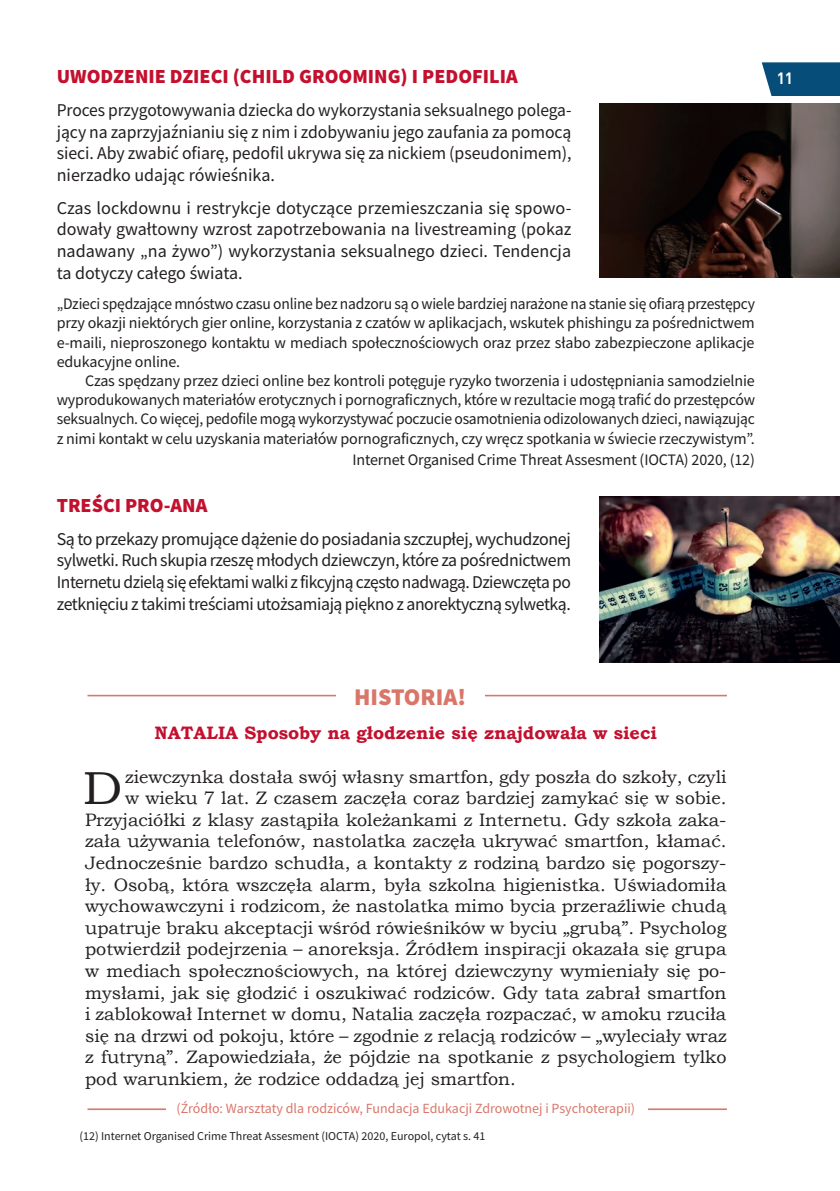
<style>
.page{position:relative;width:840px;height:1191px;background:#fff}
.page>*{position:absolute;margin:0;border:0;box-sizing:border-box;transform-origin:0 0}
.t1{font:46.2px "Bookman Old Style";color:#231f20;scale:1.08 1}
.t2{font:900 24px "Source Sans Pro";color:#d97669}
.t3{font:900 20px "Source Sans Pro";color:#c3102e}
.t4{font:18px "Bookman Old Style";color:#231f20}
.t5{font:18px/21.6px "Source Sans Pro";letter-spacing:-.015em;color:#231f20;text-align:justify}
.t6{font:700 18px "Bookman Old Style";color:#c3102e}
.t7{font:16px/19.2px "Source Sans Pro";letter-spacing:-.01em;color:#231f20;text-align:justify}
.t8{font:700 16px "DIN Pl";color:#fff;scale:.95 1}
.t9{font:14px "Source Sans Pro";color:#d97669}
.t10{font:12px "Source Sans Pro";color:#231f20}
.t11{font:300 5.6px "Open Sans";color:#231f20}
</style>
<div class="page">
<svg style="left:761px;top:62px;width:78px;height:34px;background:#1b5b84"></svg>
<hr style="left:87px;top:1108px;width:639px;height:2px;background:#d97669">
<div style="left:166px;top:1100px;width:480px;height:25px;background:#fff"></div>
<hr style="left:87px;top:695px;width:639px;height:1px;background:#d97669">
<div style="left:335px;top:678px;width:149px;height:35px;background:#fff"></div>
<img style="left:599px;top:497px;width:240px;height:165px">
<img style="left:599px;top:104px;width:240px;height:174px">
<p class="t3" style="left:57px;top:63px;width:462px">UWODZENIE DZIECI (CHILD GROOMING) I PEDOFILIA</p>
<p class="t8" style="left:776px;top:68px;width:19px">11</p>
<p class="t5" style="left:57px;top:99px;width:516px">Proces przygotowywania dziecka do wykorzystania seksualnego polega&shy;jący na zaprzyjaźnianiu się z nim i zdobywaniu jego zaufania za pomocą sieci. Aby zwabić ofiarę, pedofil ukrywa się za nickiem (pseudonimem), nierzadko udając rówieśnika.</p>
<p class="t5" style="left:57px;top:197px;width:516px">Czas lockdownu i restrykcje dotyczące przemieszczania się spowo&shy;dowały gwałtowny wzrost zapotrzebowania na livestreaming (pokaz nadawany „na żywo”) wykorzystania seksualnego dzieci. Tendencja ta dotyczy całego świata.</p>
<p class="t7" style="left:57px;top:294px;width:699px">„Dzieci spędzające mnóstwo czasu online bez nadzoru są o wiele bardziej narażone na stanie się ofiarą przestępcy przy okazji niektórych gier online, korzystania z czatów w aplikacjach, wskutek phishingu za pośrednictwem e-maili, nieproszonego kontaktu w mediach społecznościowych oraz przez słabo zabezpieczone aplikacje edukacyjne online.</p>
<p class="t7" style="left:57px;top:371px;width:699px;text-indent:28px">Czas spędzany przez dzieci online bez kontroli potęguje ryzyko tworzenia i udostępniania samodzielnie wyprodukowanych materiałów erotycznych i pornograficznych, które w rezultacie mogą trafić do przestępców seksualnych. Co więcej, pedofile mogą wykorzystywać poczucie osamotnienia odizolowanych dzieci, nawiązując z nimi kontakt w celu uzyskania materiałów pornograficznych, czy wręcz spotkania w świecie rzeczywistym”.</p>
<p class="t7" style="left:352px;top:450px;width:403px">Internet Organised Crime Threat Assesment (IOCTA) 2020, (12)</p>
<p class="t3" style="left:57px;top:491px;width:152px">TREŚCI PRO-ANA</p>
<p class="t5" style="left:57px;top:528px;width:516px">Są to przekazy promujące dążenie do posiadania szczupłej, wychudzonej sylwetki. Ruch skupia rzeszę młodych dziewczyn, które za pośrednictwem Internetu dzielą się efektami walki z fikcyjną często nadwagą. Dziewczęta po zetknięciu z takimi treściami utożsamiają piękno z anorektyczną sylwetką.</p>
<h2 class="t2" style="left:354px;top:680px;width:113px">HISTORIA!</h2>
<p class="t6" style="left:154px;top:720px;width:503px">NATALIA Sposoby na głodzenie się znajdowała w sieci</p>
<h1 class="t1" style="left:83px;top:758px;width:38px">D</h1>
<p class="t4" style="left:125px;top:764px;width:602px">ziewczynka dostała swój własny smartfon, gdy poszła do szkoły, czyli</p>
<p class="t4" style="left:125px;top:786px;width:602px">w wieku 7 lat. Z czasem zaczęła coraz bardziej zamykać się w sobie.</p>
<p class="t4" style="left:85px;top:808px;width:642px">Przyjaciółki z klasy zastąpiła koleżankami z Internetu. Gdy szkoła zaka-</p>
<p class="t4" style="left:85px;top:829px;width:642px">zała używania telefonów, nastolatka zaczęła ukrywać smartfon, kłamać.</p>
<p class="t4" style="left:85px;top:851px;width:642px">Jednocześnie bardzo schudła, a kontakty z rodziną bardzo się pogorszy-</p>
<p class="t4" style="left:85px;top:872px;width:642px">ły. Osobą, która wszczęła alarm, była szkolna higienistka. Uświadomiła</p>
<p class="t4" style="left:85px;top:894px;width:642px">wychowawczyni i rodzicom, że nastolatka mimo bycia przeraźliwie chudą</p>
<p class="t4" style="left:85px;top:916px;width:642px">upatruje braku akceptacji wśród rówieśników w byciu „grubą”. Psycholog</p>
<p class="t4" style="left:85px;top:937px;width:642px">potwierdził podejrzenia – anoreksja. Źródłem inspiracji okazała się grupa</p>
<p class="t4" style="left:85px;top:959px;width:642px">w mediach społecznościowych, na której dziewczyny wymieniały się po-</p>
<p class="t4" style="left:85px;top:980px;width:642px">mysłami, jak się głodzić i oszukiwać rodziców. Gdy tata zabrał smartfon</p>
<p class="t4" style="left:85px;top:1002px;width:642px">i zablokował Internet w domu, Natalia zaczęła rozpaczać, w amoku rzuciła</p>
<p class="t4" style="left:85px;top:1024px;width:642px">się na drzwi od pokoju, które – zgodnie z relacją rodziców – „wyleciały wraz</p>
<p class="t4" style="left:85px;top:1045px;width:642px">z futryną”. Zapowiedziała, że pójdzie na spotkanie z psychologiem tylko</p>
<p class="t4" style="left:85px;top:1067px;width:432px">pod warunkiem, że rodzice oddadzą jej smartfon.</p>
<p class="t9" style="left:176px;top:1099px;width:460px">(Źródło: Warsztaty dla rodziców, Fundacja Edukacji Zdrowotnej i Psychoterapii)</p>
<p class="t11" style="left:596px;top:879px;width:44px">co w zamian s 17</p>
<p class="t10" style="left:79px;top:1128px;width:407px">(12) Internet Organised Crime Threat Assesment (IOCTA) 2020, Europol, cytat s. 41</p>
</div>
